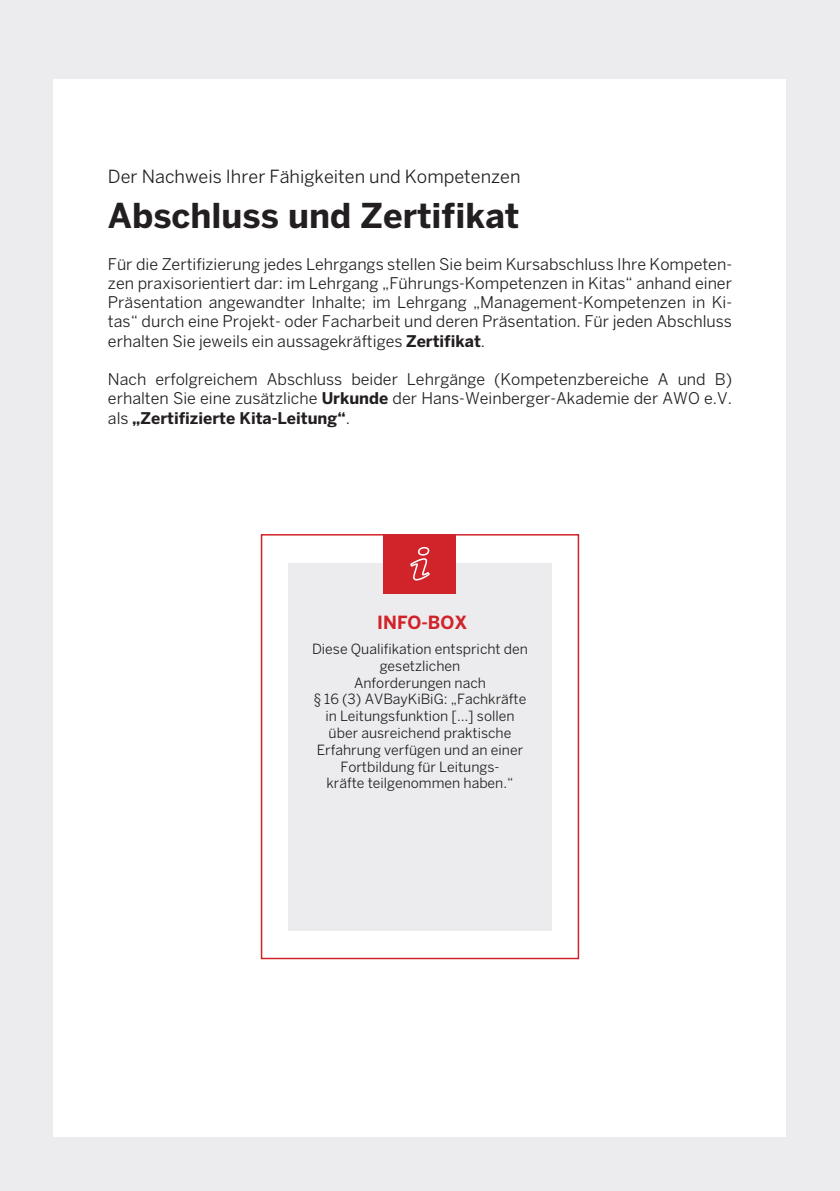
<style>
.page{position:relative;width:840px;height:1191px;background:#fff}
.page>*{position:absolute;margin:0;border:0;box-sizing:border-box;transform-origin:0 0}
.t1{font:700 34px "Benton Sans";color:#231f20}
.t2{font:18px "Benton Sans";color:#231f20}
.t3{font:700 18px "Benton Sans";color:#d1232a}
.t4{font:16px/19.2px "Benton Sans";color:#231f20;text-align:justify}
.t5{font:14px/16.8px "Benton Sans";color:#231f20;text-align:center}
.s1{font-weight:700}
</style>
<div class="page">
<div style="left:0;top:0;width:839px;height:1191px;background:#ececee"></div>
<div style="left:54px;top:80px;width:731px;height:1057px;background:#fff"></div>
<div style="left:261px;top:534px;width:318px;height:425px;border:2px solid #d1232a"></div>
<div style="left:288px;top:563px;width:263px;height:367px;background:#ececee"></div>
<div style="left:384px;top:534px;width:72px;height:59px;background:#d1232a"></div>
<svg style="left:410px;top:546px;width:20px;height:35px"></svg>
<p class="t2" style="left:108px;top:166px;width:414px">Der Nachweis Ihrer Fähigkeiten und Kompetenzen</p>
<h1 class="t1" style="left:108px;top:196px;width:413px">Abschluss und Zertifikat</h1>
<p class="t4" style="left:108px;top:254px;width:625px">Für die Zertifizierung jedes Lehrgangs stellen Sie beim Kursabschluss Ihre Kompeten&shy;zen praxisorientiert dar: im Lehrgang „Führungs-Kompetenzen in Kitas“ anhand einer Präsentation angewandter Inhalte; im Lehrgang „Management-Kompetenzen in Ki&shy;tas“ durch eine Projekt- oder Facharbeit und deren Präsentation. Für jeden Abschluss erhalten Sie jeweils ein aussagekräftiges <span class="s1">Zertifikat</span>.</p>
<p class="t4" style="left:108px;top:369px;width:625px">Nach erfolgreichem Abschluss beider Lehrgänge (Kompetenzbereiche A und B) erhalten Sie eine zusätzliche <span class="s1">Urkunde</span> der Hans-Weinberger-Akademie der AWO e.V. als <span class="s1">„Zertifizierte Kita-Leitung“</span>.</p>
<p class="t3" style="left:377px;top:611px;width:92px">INFO-BOX</p>
<p class="t5" style="left:312px;top:640px;width:217px">Diese Qualifikation entspricht den gesetzlichen<br>Anforderungen nach<br>§ 16 (3) AVBayKiBiG: „Fachkräfte in Leitungsfunktion […] sollen über ausreichend praktische<br>Erfahrung verfügen und an einer<br>Fortbildung für Leitungs-<br>kräfte teilgenommen haben.“</p>
</div>
